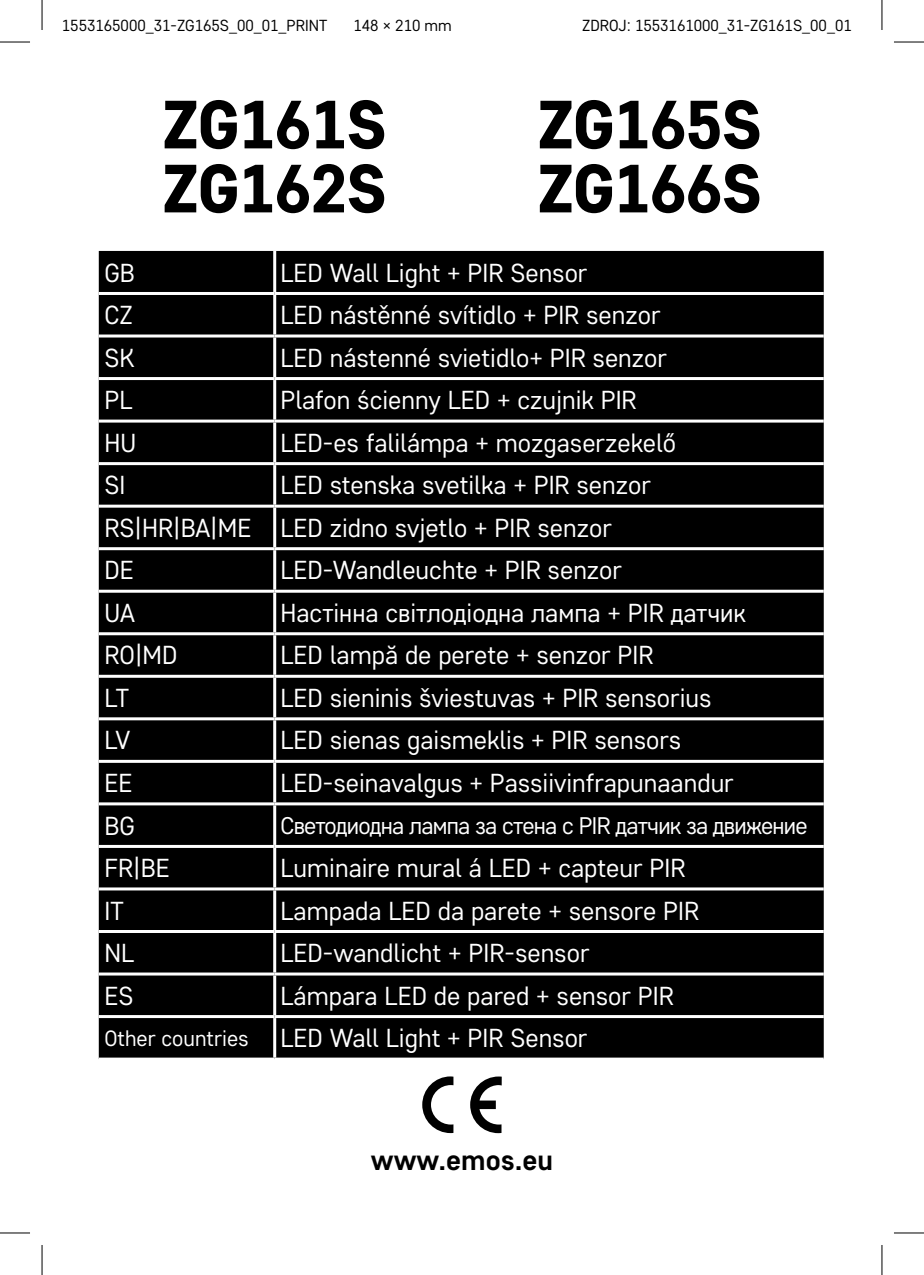
<style>
.page{position:relative;width:924px;height:1275px;background:#fff}
.page>*{position:absolute;margin:0;border:0;box-sizing:border-box;transform-origin:0 0}
.t1{font:800 68px/64px "Core Sans D65";letter-spacing:-.02em;color:#000}
.t2{font:700 28.8px "Core Sans D55";color:#000}
.t3{font:26px/42.6px "Core Sans D35";color:#fff}
.t4{font:24px "Core Sans D35";letter-spacing:-.03em;color:#fff}
.t5{font:16px "Core Sans D35";color:#000}
.s1{font-size:22px}
</style>
<div class="page">
<div style="left:99px;top:251px;width:724px;height:806px;background:#000"></div>
<hr style="left:273px;top:251px;width:3px;height:41px;background:#fff">
<hr style="left:99px;top:292px;width:175px;height:3px;background:#fff">
<hr style="left:274px;top:292px;width:549px;height:3px;background:#fff">
<hr style="left:273px;top:295px;width:3px;height:39px;background:#fff">
<hr style="left:99px;top:334px;width:175px;height:3px;background:#fff">
<hr style="left:274px;top:334px;width:549px;height:3px;background:#fff">
<hr style="left:273px;top:337px;width:3px;height:40px;background:#fff">
<hr style="left:99px;top:377px;width:175px;height:3px;background:#fff">
<hr style="left:274px;top:377px;width:549px;height:3px;background:#fff">
<hr style="left:273px;top:380px;width:3px;height:39px;background:#fff">
<hr style="left:99px;top:419px;width:175px;height:3px;background:#fff">
<hr style="left:274px;top:419px;width:549px;height:3px;background:#fff">
<hr style="left:273px;top:422px;width:3px;height:40px;background:#fff">
<hr style="left:99px;top:462px;width:175px;height:3px;background:#fff">
<hr style="left:274px;top:462px;width:549px;height:3px;background:#fff">
<hr style="left:273px;top:465px;width:3px;height:39px;background:#fff">
<hr style="left:99px;top:504px;width:175px;height:3px;background:#fff">
<hr style="left:274px;top:504px;width:549px;height:3px;background:#fff">
<hr style="left:273px;top:507px;width:3px;height:40px;background:#fff">
<hr style="left:99px;top:547px;width:175px;height:3px;background:#fff">
<hr style="left:274px;top:547px;width:549px;height:3px;background:#fff">
<hr style="left:273px;top:550px;width:3px;height:40px;background:#fff">
<hr style="left:99px;top:590px;width:175px;height:3px;background:#fff">
<hr style="left:274px;top:590px;width:549px;height:3px;background:#fff">
<hr style="left:273px;top:593px;width:3px;height:39px;background:#fff">
<hr style="left:99px;top:632px;width:175px;height:3px;background:#fff">
<hr style="left:274px;top:632px;width:549px;height:3px;background:#fff">
<hr style="left:273px;top:635px;width:3px;height:40px;background:#fff">
<hr style="left:99px;top:675px;width:175px;height:3px;background:#fff">
<hr style="left:274px;top:675px;width:549px;height:3px;background:#fff">
<hr style="left:273px;top:678px;width:3px;height:39px;background:#fff">
<hr style="left:99px;top:717px;width:175px;height:3px;background:#fff">
<hr style="left:274px;top:717px;width:549px;height:3px;background:#fff">
<hr style="left:273px;top:720px;width:3px;height:40px;background:#fff">
<hr style="left:99px;top:760px;width:175px;height:3px;background:#fff">
<hr style="left:274px;top:760px;width:549px;height:3px;background:#fff">
<hr style="left:273px;top:763px;width:3px;height:39px;background:#fff">
<hr style="left:99px;top:802px;width:175px;height:3px;background:#fff">
<hr style="left:274px;top:802px;width:549px;height:3px;background:#fff">
<hr style="left:273px;top:805px;width:3px;height:40px;background:#fff">
<hr style="left:99px;top:845px;width:175px;height:3px;background:#fff">
<hr style="left:274px;top:845px;width:549px;height:3px;background:#fff">
<hr style="left:273px;top:848px;width:3px;height:39px;background:#fff">
<hr style="left:99px;top:887px;width:175px;height:3px;background:#fff">
<hr style="left:274px;top:887px;width:549px;height:3px;background:#fff">
<hr style="left:273px;top:890px;width:3px;height:40px;background:#fff">
<hr style="left:99px;top:930px;width:175px;height:3px;background:#fff">
<hr style="left:274px;top:930px;width:549px;height:3px;background:#fff">
<hr style="left:273px;top:933px;width:3px;height:39px;background:#fff">
<hr style="left:99px;top:972px;width:175px;height:3px;background:#fff">
<hr style="left:274px;top:972px;width:549px;height:3px;background:#fff">
<hr style="left:273px;top:975px;width:3px;height:40px;background:#fff">
<hr style="left:99px;top:1015px;width:175px;height:3px;background:#fff">
<hr style="left:274px;top:1015px;width:549px;height:3px;background:#fff">
<hr style="left:273px;top:1018px;width:3px;height:39px;background:#fff">
<svg style="left:422px;top:1076px;width:79px;height:57px"></svg>
<hr style="left:0;top:42px;width:30px;height:1px;background:#000">
<hr style="left:893px;top:42px;width:30px;height:1px;background:#000">
<hr style="left:0;top:1232px;width:30px;height:1px;background:#000">
<hr style="left:893px;top:1232px;width:30px;height:1px;background:#000">
<hr style="left:42px;top:0;width:1px;height:30px;background:#000">
<hr style="left:42px;top:1245px;width:1px;height:30px;background:#000">
<hr style="left:881px;top:0;width:1px;height:30px;background:#000">
<hr style="left:881px;top:1245px;width:1px;height:30px;background:#000">
<p class="t5" style="left:62px;top:15px;width:267px">1553165000_31-ZG165S_00_01_PRINT</p>
<p class="t5" style="left:353px;top:15px;width:100px">148 × 210 mm</p>
<p class="t5" style="left:582px;top:15px;width:271px">ZDROJ: 1553161000_31-ZG161S_00_01</p>
<h1 class="t1" style="left:162px;top:90px;width:226px">ZG161S<br>ZG162S</h1>
<h1 class="t1" style="left:537px;top:90px;width:226px">ZG165S<br>ZG166S</h1>
<p class="t3" style="left:104px;top:250px;width:32px">GB</p>
<p class="t3" style="left:280px;top:250px;width:308px">LED Wall Light + PIR Sensor</p>
<p class="t3" style="left:104px;top:293px;width:30px">CZ</p>
<p class="t3" style="left:280px;top:293px;width:381px">LED nástěnné svítidlo + PIR senzor</p>
<p class="t3" style="left:104px;top:335px;width:31px">SK</p>
<p class="t3" style="left:280px;top:335px;width:388px">LED nástenné svietidlo+ PIR senzor</p>
<p class="t3" style="left:104px;top:378px;width:30px">PL</p>
<p class="t3" style="left:280px;top:378px;width:358px">Plafon ścienny LED + czujnik PIR</p>
<p class="t3" style="left:104px;top:420px;width:33px">HU</p>
<p class="t3" style="left:280px;top:420px;width:397px">LED-es falilámpa + mozgaserzekelő</p>
<p class="t3" style="left:104px;top:463px;width:22px">SI</p>
<p class="t3" style="left:104px;top:463px;width:547px;text-indent:176px">LED stenska svetilka + PIR senzor<br>RS|HR|BA|ME LED zidno svjetlo + PIR senzor<br>DE</p>
<p class="t3" style="left:280px;top:548px;width:343px">LED-Wandleuchte + PIR senzor</p>
<p class="t3" style="left:104px;top:590px;width:32px">UA</p>
<p class="t3" style="left:280px;top:590px;width:466px">Настінна світлодіодна лампа + PIR датчик</p>
<p class="t3" style="left:104px;top:633px;width:74px">RO|MD</p>
<p class="t3" style="left:280px;top:633px;width:374px">LED lampă de perete + senzor PIR</p>
<p class="t3" style="left:104px;top:675px;width:26px">LT</p>
<p class="t3" style="left:280px;top:675px;width:432px">LED sieninis šviestuvas + PIR sensorius</p>
<p class="t3" style="left:104px;top:718px;width:27px">LV</p>
<p class="t3" style="left:280px;top:718px;width:402px">LED sienas gaismeklis + PIR sensors</p>
<p class="t3" style="left:104px;top:761px;width:30px">EE</p>
<p class="t3" style="left:280px;top:761px;width:454px">LED-seinavalgus + Passiivinfrapunaandur</p>
<p class="t3" style="left:104px;top:803px;width:32px">BG</p>
<p class="t4" style="left:280px;top:810px;width:528px">Светодиодна лампа за стена с PIR датчик за движение</p>
<p class="t3" style="left:104px;top:846px;width:67px">FR|BE</p>
<p class="t3" style="left:280px;top:846px;width:406px">Luminaire mural á LED + capteur PIR</p>
<p class="t3" style="left:104px;top:888px;width:21px">IT</p>
<p class="t3" style="left:280px;top:888px;width:420px">Lampada LED da parete + sensore PIR</p>
<p class="t3" style="left:104px;top:931px;width:31px">NL</p>
<p class="t3" style="left:280px;top:931px;width:310px">LED-wandlicht + PIR-sensor</p>
<p class="t3" style="left:104px;top:973px;width:30px">ES</p>
<p class="t3" style="left:104px;top:973px;width:570px;text-indent:176px">Lámpara LED de pared + sensor PIR<br><span class="s1">Other countries</span> LED Wall Light + PIR Sensor</p>
<p class="t2" style="left:371px;top:1141px;width:184px">www.emos.eu</p>
</div>
